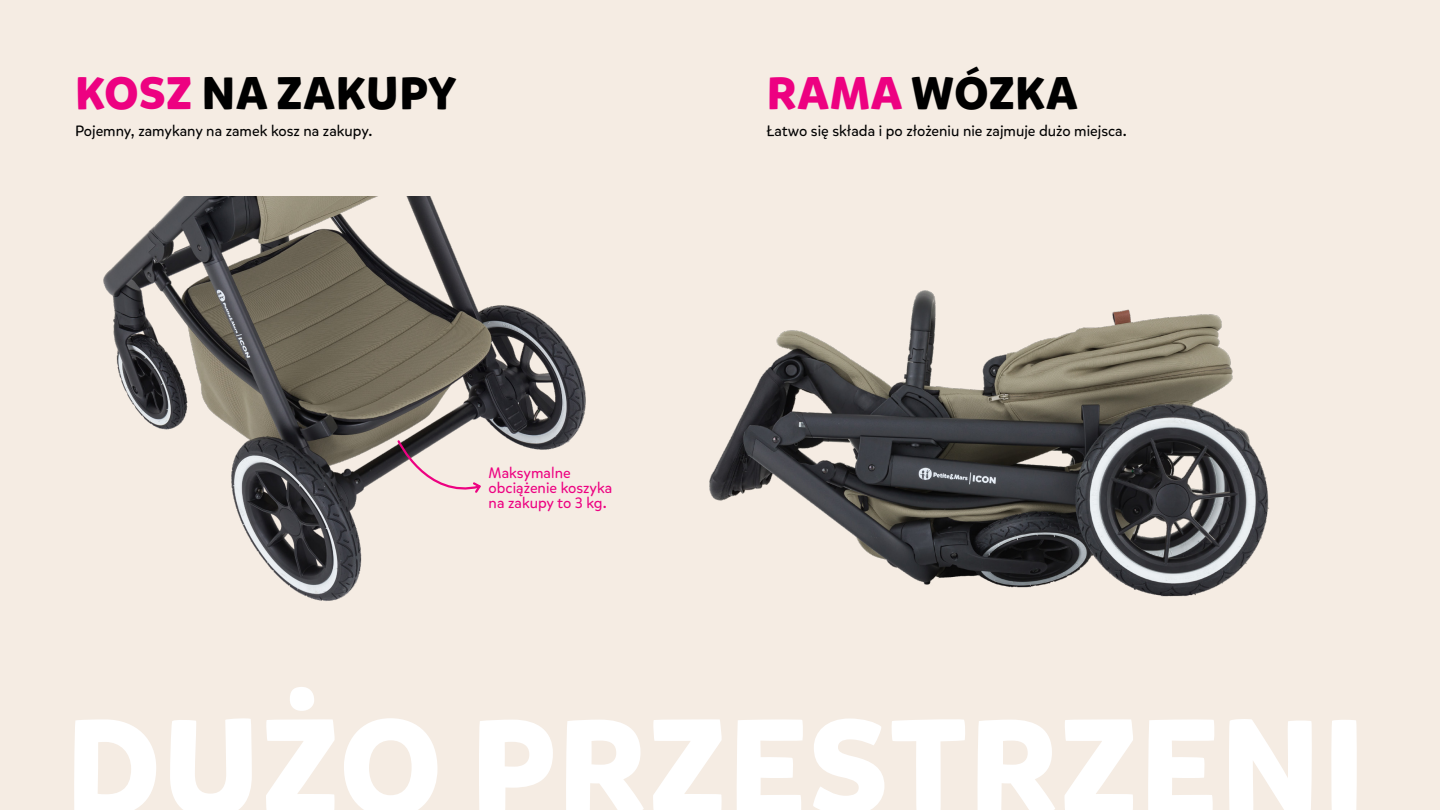
<style>
.page{position:relative;width:1440px;height:810px;background:#f5ece3}
.page>*{position:absolute;margin:0;border:0;box-sizing:border-box;transform-origin:0 0}
.t1{font:700 135.6px "Mikado";letter-spacing:.015em;color:#fff}
.t2{font:700 45.3px "Mikado";letter-spacing:.015em;color:#000}
.t3{font:15px "Mikado";color:#000}
.t4{font:15px/15px "Mikado";color:#ed0181}
.s1{color:#ed0181}
</style>
<div class="page">
<img style="left:103px;top:196px;width:483px;height:405px">
<img style="left:709px;top:290px;width:560px;height:307px">
<svg style="left:396px;top:439px;width:87px;height:61px"></svg>
<h2 class="t2" style="left:75px;top:65px;width:383px"><span class="s1">KOSZ</span> NA ZAKUPY</h2>
<p class="t3" style="left:75px;top:122px;width:299px">Pojemny, zamykany na zamek kosz na zakupy.</p>
<p class="t4" style="left:489px;top:465px;width:125px">Maksymalne obciążenie koszyka na zakupy to 3 kg.</p>
<h2 class="t2" style="left:767px;top:65px;width:313px"><span class="s1">RAMA</span> WÓZKA</h2>
<p class="t3" style="left:766px;top:122px;width:362px">Łatwo się składa i po złożeniu nie zajmuje dużo miejsca.</p>
<h1 class="t1" style="left:66px;top:683px;width:1302px">DUŻO PRZESTRZENI</h1>
</div>
